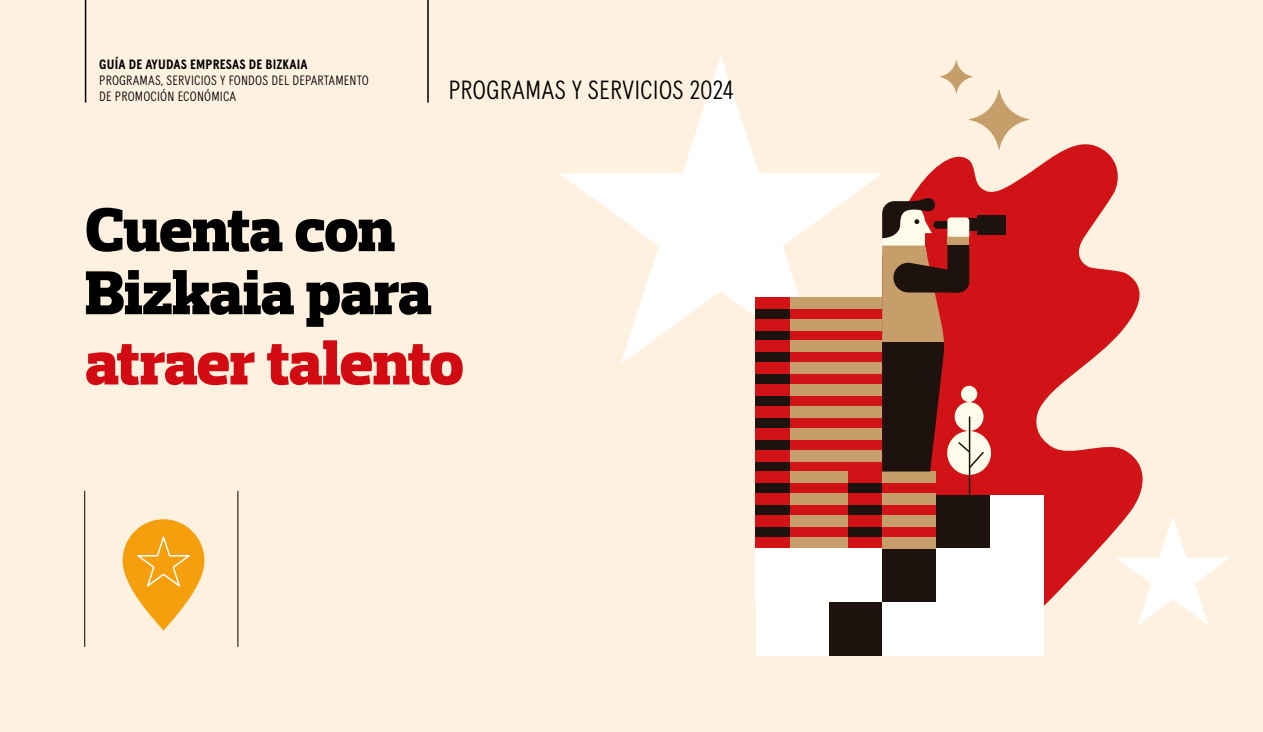
<style>
.page{position:relative;width:1263px;height:732px;background:#fff}
.page>*{position:absolute;margin:0;border:0;box-sizing:border-box;transform-origin:0 0}
.t1{font:900 63px/63px "Prelo Slab";letter-spacing:-.01em;color:#000}
.t2{font:900 63px "Prelo Slab";letter-spacing:-.02em;color:#d20a11}
.t3{font:300 26.25px "Apercu Condensed Pro";color:#000}
.t4{font:300 13.5px/16.2px "Apercu Condensed Pro";letter-spacing:.01em;color:#000}
.t5{font:700 13.5px "Apercu Condensed Pro";letter-spacing:.01em;color:#000}
</style>
<div class="page">
<div style="left:0;top:0;width:1263px;height:731px;background:#fff1e0"></div>
<svg style="left:559px;top:56px;width:323px;height:308px"></svg>
<hr style="left:84px;top:490px;width:1px;height:156px;background:#000">
<hr style="left:237px;top:490px;width:1px;height:156px;background:#000">
<svg style="left:911px;top:144px;width:232px;height:462px;fill:#d11317"></svg>
<div style="left:882px;top:602px;width:54px;height:53px;background:#fff"></div>
<div style="left:828px;top:602px;width:54px;height:53px;background:#1e120e"></div>
<div style="left:882px;top:548px;width:54px;height:54px;background:#1e120e"></div>
<div style="left:936px;top:494px;width:54px;height:54px;background:#1e120e"></div>
<div style="left:936px;top:602px;width:54px;height:53px;background:#fff"></div>
<div style="left:990px;top:602px;width:54px;height:53px;background:#fff"></div>
<div style="left:990px;top:548px;width:54px;height:54px;background:#fff"></div>
<div style="left:990px;top:494px;width:54px;height:54px;background:#fff"></div>
<div style="left:936px;top:548px;width:54px;height:54px;background:#fff"></div>
<div style="left:790px;top:297px;width:92px;height:251px;background:#d11317"></div>
<div style="left:755px;top:297px;width:35px;height:251px;background:#1e120e"></div>
<div style="left:790px;top:406px;width:92px;height:11px;background:#c69e6a"></div>
<div style="left:790px;top:428px;width:92px;height:11px;background:#c69e6a"></div>
<div style="left:790px;top:449px;width:92px;height:12px;background:#c69e6a"></div>
<div style="left:790px;top:471px;width:92px;height:12px;background:#c69e6a"></div>
<div style="left:790px;top:493px;width:92px;height:11px;background:#c69e6a"></div>
<div style="left:790px;top:515px;width:92px;height:11px;background:#c69e6a"></div>
<div style="left:790px;top:536px;width:92px;height:12px;background:#c69e6a"></div>
<div style="left:790px;top:297px;width:92px;height:11px;background:#c69e6a"></div>
<div style="left:790px;top:319px;width:92px;height:11px;background:#c69e6a"></div>
<div style="left:790px;top:340px;width:92px;height:12px;background:#c69e6a"></div>
<div style="left:790px;top:362px;width:92px;height:12px;background:#c69e6a"></div>
<div style="left:790px;top:384px;width:92px;height:11px;background:#c69e6a"></div>
<div style="left:755px;top:297px;width:35px;height:11px;background:#d11317"></div>
<div style="left:755px;top:319px;width:35px;height:11px;background:#d11317"></div>
<div style="left:755px;top:340px;width:35px;height:12px;background:#d11317"></div>
<div style="left:755px;top:362px;width:35px;height:12px;background:#d11317"></div>
<div style="left:755px;top:384px;width:35px;height:11px;background:#d11317"></div>
<div style="left:755px;top:406px;width:35px;height:11px;background:#d11317"></div>
<div style="left:755px;top:428px;width:35px;height:11px;background:#d11317"></div>
<div style="left:755px;top:449px;width:35px;height:12px;background:#d11317"></div>
<div style="left:755px;top:471px;width:35px;height:12px;background:#d11317"></div>
<div style="left:755px;top:493px;width:35px;height:11px;background:#d11317"></div>
<div style="left:755px;top:515px;width:35px;height:11px;background:#d11317"></div>
<div style="left:755px;top:536px;width:35px;height:12px;background:#d11317"></div>
<div style="left:848px;top:471px;width:34px;height:77px;background:#1e120e"></div>
<div style="left:848px;top:471px;width:34px;height:12px;background:#d11317"></div>
<div style="left:848px;top:493px;width:34px;height:11px;background:#d11317"></div>
<div style="left:848px;top:515px;width:34px;height:11px;background:#d11317"></div>
<div style="left:848px;top:536px;width:34px;height:12px;background:#d11317"></div>
<div style="left:882px;top:471px;width:54px;height:77px;background:#d11317"></div>
<div style="left:882px;top:471px;width:54px;height:12px;background:#c69e6a"></div>
<div style="left:882px;top:493px;width:54px;height:11px;background:#c69e6a"></div>
<div style="left:882px;top:515px;width:54px;height:11px;background:#c69e6a"></div>
<div style="left:882px;top:536px;width:54px;height:12px;background:#c69e6a"></div>
<div style="left:947px;top:431px;width:44px;height:43px;background:#fdfbe9;border-radius:50%"></div>
<hr style="left:969px;top:416px;width:1px;height:78px;background:#1e120e">
<svg style="left:939px;top:60px;width:90px;height:90px"></svg>
<div style="left:756px;top:548px;width:126px;height:54px;background:#fff"></div>
<div style="left:756px;top:602px;width:72px;height:53px;background:#fff"></div>
<div style="left:977px;top:215px;width:28px;height:20px;background:#1e120e"></div>
<svg style="left:882px;top:198px;width:103px;height:273px;background:#8e453b"></svg>
<svg style="left:123px;top:519px;width:81px;height:111px"></svg>
<svg style="left:1115px;top:515px;width:115px;height:110px"></svg>
<hr style="left:85px;top:0;width:1px;height:103px;background:#000">
<hr style="left:427px;top:0;width:2px;height:103px;background:#000">
<p class="t5" style="left:99px;top:56px;width:210px">GUÍA DE AYUDAS EMPRESAS DE BIZKAIA</p>
<p class="t4" style="left:99px;top:72px;width:271px">PROGRAMAS, SERVICIOS Y FONDOS DEL DEPARTAMENTO<br>DE PROMOCIÓN ECONÓMICA</p>
<h2 class="t3" style="left:448px;top:74px;width:287px">PROGRAMAS Y SERVICIOS 2024</h2>
<h1 class="t1" style="left:85px;top:198px;width:348px">Cuenta con<br>Bizkaia para</h1>
<h1 class="t2" style="left:85px;top:324px;width:380px">atraer talento</h1>
</div>
